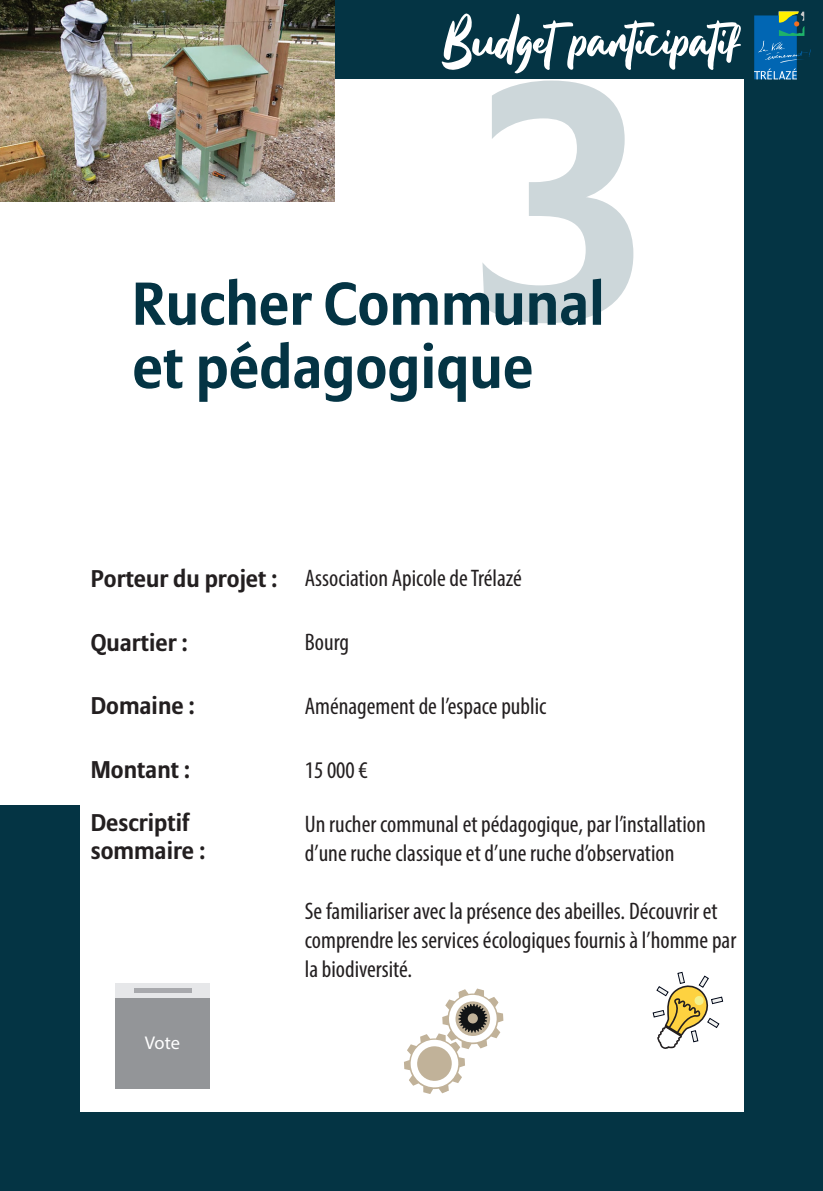
<style>
.page{position:relative;width:823px;height:1191px;background:#fff}
.page>*{position:absolute;margin:0;border:0;box-sizing:border-box;transform-origin:0 0}
.t1{font:81.2px "Beattingvile";color:#fff}
.t2{font:700 60px/63.2px "Allianz Sans";color:#043444}
.t3{font:condensed 24px/28.8px "Myriad Pro";color:#231f20}
.t4{font:700 24px/52.4px "Allianz Sans";color:#231f20}
.t5{font:18.4px "Myriad Pro";color:#fff}
</style>
<div class="page">
<div style="left:0;top:0;width:822px;height:1191px;background:#043444"></div>
<div style="left:0;top:79px;width:743px;height:1032px;background:#fff"></div>
<div style="left:0;top:805px;width:79px;height:386px;background:#043444"></div>
<div style="left:115px;top:983px;width:95px;height:15px;background:#e6e7e9"></div>
<div style="left:133px;top:988px;width:58px;height:5px;background:#a8a9ad"></div>
<div style="left:115px;top:998px;width:95px;height:90px;background:#939598"></div>
<svg style="left:404px;top:988px;width:99px;height:106px"></svg>
<svg style="left:652px;top:972px;width:70px;height:77px"></svg>
<img style="left:0;top:0;width:334px;height:202px">
<svg style="left:754px;top:11px;width:56px;height:68px"></svg>
<svg style="left:482px;top:81px;width:151px;height:242px"></svg>
<h1 class="t1" style="left:440px;top:1px;width:300px">Budget participatif</h1>
<h2 class="t2" style="left:132px;top:274px;width:474px">Rucher Communal et pédagogique</h2>
<p class="t4" style="left:91px;top:553px;width:188px">Porteur du projet :</p>
<p class="t3" style="left:304px;top:564px;width:218px">Association Apicole de Trélazé</p>
<p class="t4" style="left:91px;top:616px;width:99px">Quartier :</p>
<p class="t3" style="left:304px;top:627px;width:46px">Bourg</p>
<p class="t4" style="left:91px;top:680px;width:106px">Domaine :</p>
<p class="t3" style="left:304px;top:691px;width:243px">Aménagement de l’espace public</p>
<p class="t4" style="left:91px;top:744px;width:101px">Montant :<br>Descriptif</p>
<p class="t4" style="left:91px;top:825px;width:116px">sommaire :</p>
<p class="t3" style="left:304px;top:755px;width:64px">15 000 €</p>
<p class="t3" style="left:304px;top:810px;width:402px">Un rucher communal et pédagogique, par l’installation d’une ruche classique et d’une ruche d’observation</p>
<p class="t3" style="left:304px;top:896px;width:433px">Se familiariser avec la présence des abeilles. Découvrir et comprendre les services écologiques fournis à l’homme par la biodiversité.</p>
<p class="t5" style="left:145px;top:1031px;width:37px">Vote</p>
</div>
